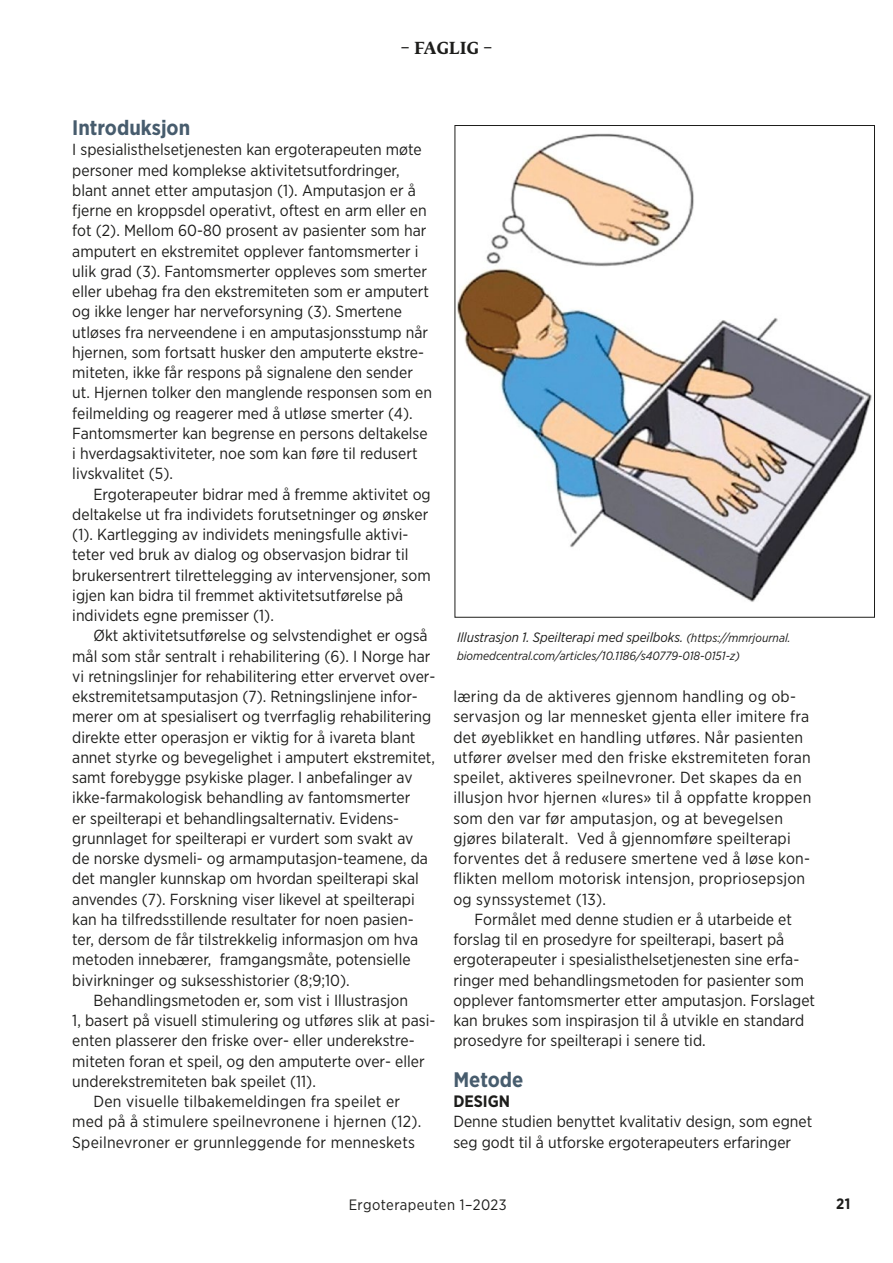
<style>
.page{position:relative;width:893px;height:1263px;background:#fff}
.page>*{position:absolute;margin:0;border:0;box-sizing:border-box;transform-origin:0 0}
._4_mellomtittel_fag{font:700 21px "Gotham Narrow";color:#475c6d}
.t1{font:700 16.5px "Fedra Serif B Std";letter-spacing:.015em;color:#1d1d1b}
._4_mellomtittel_2{font:700 16.5px "Gotham Narrow";color:#1d1d1b}
._1_brød_innrykk{font:16.05px/20.2px "Gotham Narrow";color:#1d1d1b}
._1_brød{font:16.05px/20.2px "Gotham Narrow";color:#1d1d1b}
.t2{font:15px "Gotham Narrow";letter-spacing:.03em;color:#1d1d1b}
.t3{font:700 15px "Gotham Narrow";color:#1d1d1b}
.t4{font:italic 13.5px "Gotham Narrow";color:#1d1d1b}
.t5{font:italic 12px "Gotham Narrow";color:#1d1d1b}
.s1{font-size:12px}
</style>
<div class="page">
<img style="left:457px;top:133px;width:415px;height:469px">
<p class="t1" style="left:400px;top:37px;width:93px">– FAGLIG –</p>
<h2 class="_4_mellomtittel_fag" style="left:72px;top:114px;width:119px">Introduksjon</h2>
<p class="_1_brød" style="left:72px;top:139px;width:361px">I spesialisthelsetjenesten kan ergoterapeuten møte personer med komplekse aktivitetsutfordringer, blant annet etter amputasjon (1). Amputasjon er å fjerne en kroppsdel operativt, oftest en arm eller en fot (2). Mellom 60-80 prosent av pasienter som har amputert en ekstremitet opplever fantomsmerter i ulik grad (3). Fantomsmerter oppleves som smerter eller ubehag fra den ekstremiteten som er amputert og ikke lenger har nerveforsyning (3). Smertene utløses fra nerveendene i en amputasjonsstump når hjernen, som fortsatt husker den amputerte ekstre&shy;miteten, ikke får respons på signalene den sender ut. Hjernen tolker den manglende responsen som en feilmelding og reagerer med å utløse smerter (4).<br>Fantomsmerter kan begrense en persons deltakelse i hverdagsaktiviteter, noe som kan føre til redusert livskvalitet (5).</p>
<p class="_1_brød_innrykk" style="left:72px;top:483px;width:360px;text-indent:21px">Ergoterapeuter bidrar med å fremme aktivitet og deltakelse ut fra individets forutsetninger og ønsker (1). Kartlegging av individets meningsfulle aktivi&shy;teter ved bruk av dialog og observasjon bidrar til brukersentrert tilrettelegging av intervensjoner, som igjen kan bidra til fremmet aktivitetsutførelse på individets egne premisser (1).</p>
<p class="_1_brød_innrykk" style="left:72px;top:625px;width:365px;text-indent:21px">Økt aktivitetsutførelse og selvstendighet er også mål som står sentralt i rehabilitering (6). I Norge har vi retningslinjer for rehabilitering etter ervervet over&shy;ekstremitetsamputasjon (7). Retningslinjene infor&shy;merer om at spesialisert og tverrfaglig rehabilitering direkte etter operasjon er viktig for å ivareta blant annet styrke og bevegelighet i amputert ekstremitet, samt forebygge psykiske plager. I anbefalinger av ikke-farmakologisk behandling av fantomsmerter<br>er speilterapi et behandlingsalternativ. Evidens&shy;grunnlaget for speilterapi er vurdert som svakt av<br>de norske dysmeli- og armamputasjon-teamene, da det mangler kunnskap om hvordan speilterapi skal anvendes (7). Forskning viser likevel at speilterapi kan ha tilfredsstillende resultater for noen pasien&shy;ter, dersom de får tilstrekkelig informasjon om hva metoden innebærer, framgangsmåte, potensielle bivirkninger og suksesshistorier (8;9;10).</p>
<p class="_1_brød_innrykk" style="left:72px;top:990px;width:365px;text-indent:21px">Behandlingsmetoden er, som vist i Illustrasjon<br>1, basert på visuell stimulering og utføres slik at pasi&shy;enten plasserer den friske over- eller underekstre&shy;miteten foran et speil, og den amputerte over- eller underekstremiteten bak speilet (11).</p>
<p class="_1_brød_innrykk" style="left:72px;top:1091px;width:350px;text-align:center">Den visuelle tilbakemeldingen fra speilet er<br>med på å stimulere speilnevronene i hjernen (12).<br>Speilnevroner er grunnleggende for menneskets</p>
<p class="t4" style="left:457px;top:629px;width:335px">Illustrasjon 1. Speilterapi med speilboks. <span class="s1">(https://mmrjournal.</span></p>
<p class="t5" style="left:457px;top:649px;width:284px">biomedcentral.com/articles/10.1186/s40779-018-0151-z)</p>
<p class="_1_brød_innrykk" style="left:453px;top:686px;width:359px">læring da de aktiveres gjennom handling og ob&shy;servasjon og lar mennesket gjenta eller imitere fra det øyeblikket en handling utføres. Når pasienten utfører øvelser med den friske ekstremiteten foran speilet, aktiveres speilnevroner. Det skapes da en illusjon hvor hjernen «lures» til å oppfatte kroppen som den var før amputasjon, og at bevegelsen gjøres bilateralt. Ved å gjennomføre speilterapi forventes det å redusere smertene ved å løse kon&shy;flikten mellom motorisk intensjon, propriosepsjon og synssystemet (13).</p>
<p class="_1_brød_innrykk" style="left:453px;top:909px;width:363px;text-indent:21px">Formålet med denne studien er å utarbeide et forslag til en prosedyre for speilterapi, basert på ergoterapeuter i spesialisthelsetjenesten sine erfa&shy;ringer med behandlingsmetoden for pasienter som opplever fantomsmerter etter amputasjon. Forslaget kan brukes som inspirasjon til å utvikle en standard prosedyre for speilterapi i senere tid.</p>
<h2 class="_4_mellomtittel_fag" style="left:453px;top:1066px;width:71px">Metode</h2>
<h2 class="_4_mellomtittel_2" style="left:453px;top:1091px;width:58px">DESIGN</h2>
<p class="_1_brød" style="left:453px;top:1111px;width:360px">Denne studien benyttet kvalitativ design, som egnet seg godt til å utforske ergoterapeuters erfaringer</p>
<p class="t2" style="left:349px;top:1196px;width:160px">Ergoterapeuten 1–2023</p>
<p class="t3" style="left:836px;top:1194px;width:16px">21</p>
</div>
